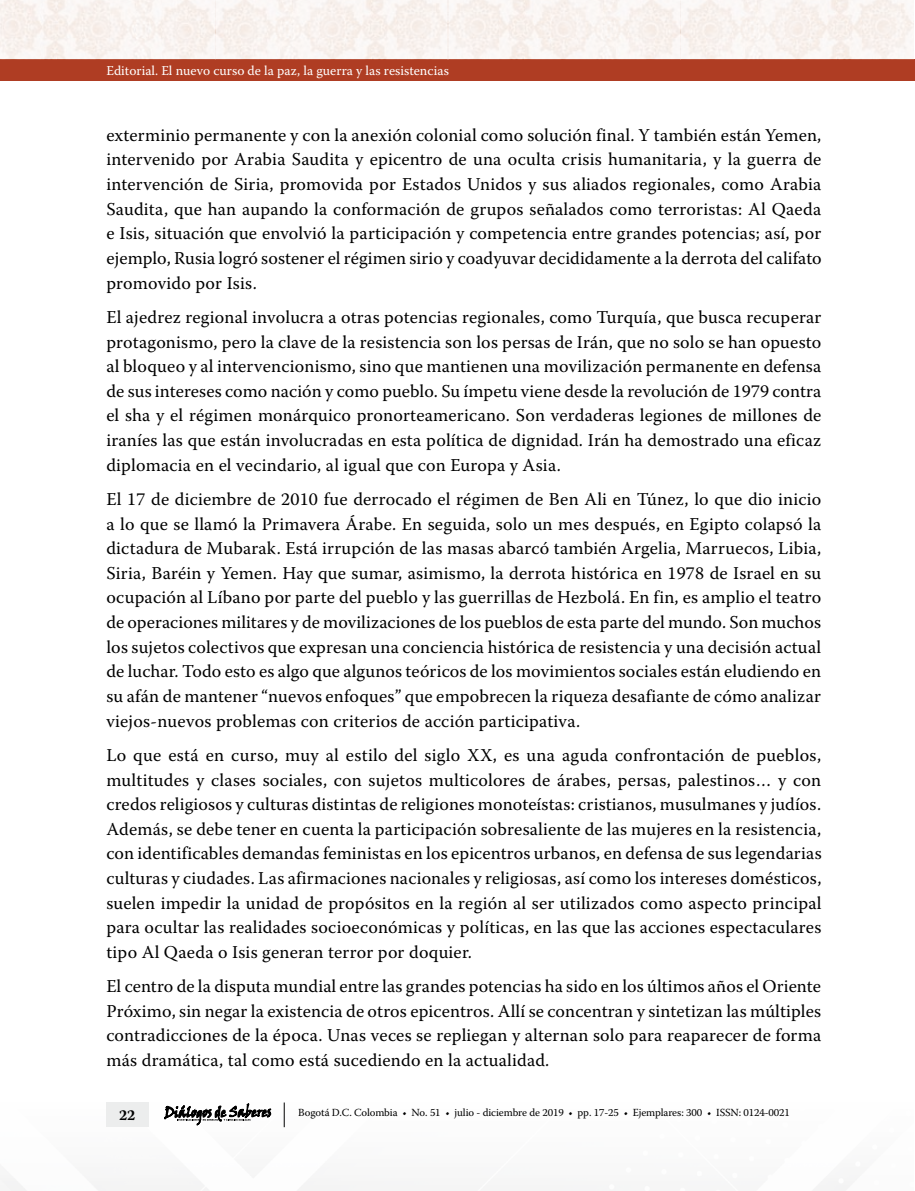
<style>
.page{position:relative;width:915px;height:1191px;background:#fff}
.page>*{position:absolute;margin:0;border:0;box-sizing:border-box;transform-origin:0 0}
.t1{font:18px/24.6px "Warnock Pro";letter-spacing:.01em;color:#000;text-align:justify}
.t2{font:700 15px "Warnock Pro";color:#000}
.t3{font:13.5px "Warnock Pro";color:#fff}
.t4{font:10.8px "Warnock Pro";letter-spacing:-.01em;color:#000}
</style>
<div class="page">
<div style="left:0;top:60px;width:914px;height:21px;background:#af3d23"></div>
<div style="left:106px;top:1102px;width:43px;height:24px;background:#eceded"></div>
<svg style="left:164px;top:1103px;width:108px;height:23px"></svg>
<svg style="left:284px;top:1102px;width:1px;height:25px"></svg>
<img style="left:0;top:0;width:913px;height:60px">
<p class="t3" style="left:106px;top:62px;width:344px">Editorial. El nuevo curso de la paz, la guerra y las resistencias</p>
<p class="t1" style="left:106px;top:122px;width:716px">exterminio permanente y con la anexión colonial como solución final. Y también están Yemen, intervenido por Arabia Saudita y epicentro de una oculta crisis humanitaria, y la guerra de intervención de Siria, promovida por Estados Unidos y sus aliados regionales, como Arabia Saudita, que han aupando la conformación de grupos señalados como terroristas: Al Qaeda e Isis, situación que envolvió la participación y competencia entre grandes potencias; así, por ejemplo, Rusia logró sostener el régimen sirio y coadyuvar decididamente a la derrota del califato promovido por Isis.</p>
<p class="t1" style="left:106px;top:304px;width:716px">El ajedrez regional involucra a otras potencias regionales, como Turquía, que busca recuperar protagonismo, pero la clave de la resistencia son los persas de Irán, que no solo se han opuesto al bloqueo y al intervencionismo, sino que mantienen una movilización permanente en defensa de sus intereses como nación y como pueblo. Su ímpetu viene desde la revolución de 1979 contra el sha y el régimen monárquico pronorteamericano. Son verdaderas legiones de millones de iraníes las que están involucradas en esta política de dignidad. Irán ha demostrado una eficaz diplomacia en el vecindario, al igual que con Europa y Asia.</p>
<p class="t1" style="left:106px;top:486px;width:716px">El 17 de diciembre de 2010 fue derrocado el régimen de Ben Ali en Túnez, lo que dio inicio a lo que se llamó la Primavera Árabe. En seguida, solo un mes después, en Egipto colapsó la dictadura de Mubarak. Está irrupción de las masas abarcó también Argelia, Marruecos, Libia, Siria, Baréin y Yemen. Hay que sumar, asimismo, la derrota histórica en 1978 de Israel en su ocupación al Líbano por parte del pueblo y las guerrillas de Hezbolá. En fin, es amplio el teatro de operaciones militares y de movilizaciones de los pueblos de esta parte del mundo. Son muchos los sujetos colectivos que expresan una conciencia histórica de resistencia y una decisión actual de luchar. Todo esto es algo que algunos teóricos de los movimientos sociales están eludiendo en su afán de mantener “nuevos enfoques” que empobrecen la riqueza desafiante de cómo analizar viejos-nuevos problemas con criterios de acción participativa.</p>
<p class="t1" style="left:106px;top:742px;width:716px">Lo que está en curso, muy al estilo del siglo XX, es una aguda confrontación de pueblos, multitudes y clases sociales, con sujetos multicolores de árabes, persas, palestinos… y con credos religiosos y culturas distintas de religiones monoteístas: cristianos, musulmanes y judíos.<br>Además, se debe tener en cuenta la participación sobresaliente de las mujeres en la resistencia, con identificables demandas feministas en los epicentros urbanos, en defensa de sus legendarias culturas y ciudades. Las afirmaciones nacionales y religiosas, así como los intereses domésticos, suelen impedir la unidad de propósitos en la región al ser utilizados como aspecto principal para ocultar las realidades socioeconómicas y políticas, en las que las acciones espectaculares tipo Al Qaeda o Isis generan terror por doquier.</p>
<p class="t1" style="left:106px;top:973px;width:716px">El centro de la disputa mundial entre las grandes potencias ha sido en los últimos años el Oriente Próximo, sin negar la existencia de otros epicentros. Allí se concentran y sintetizan las múltiples contradicciones de la época. Unas veces se repliegan y alternan solo para reaparecer de forma más dramática, tal como está sucediendo en la actualidad.</p>
<p class="t2" style="left:119px;top:1106px;width:18px">22</p>
<p class="t4" style="left:298px;top:1106px;width:493px">Bogotá D.C. Colombia • No. 51 • julio - diciembre de 2019 • pp. 17-25 • Ejemplares: 300 • ISSN: 0124-0021</p>
</div>
